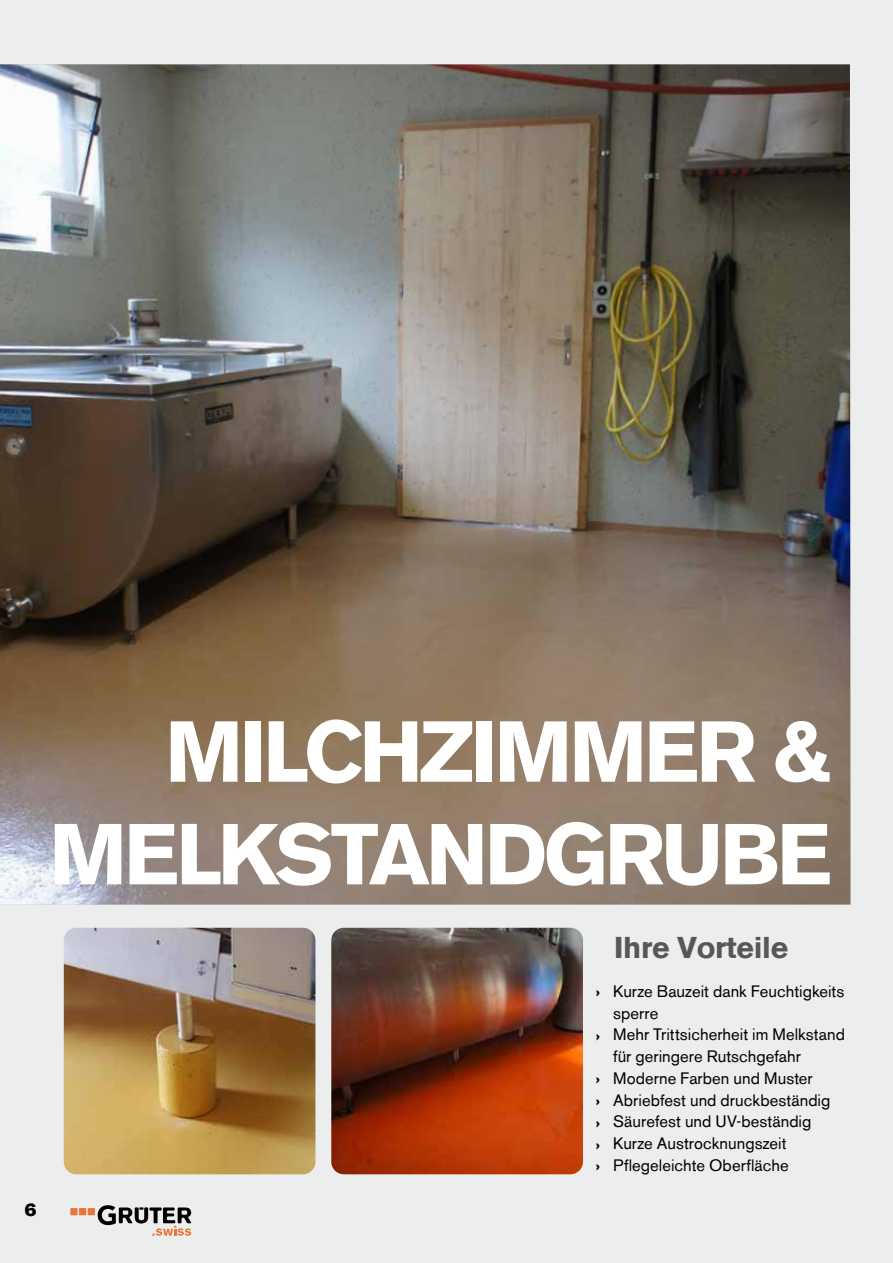
<style>
.page{position:relative;width:893px;height:1263px;background:#eceded}
.page>*{position:absolute;margin:0;border:0;box-sizing:border-box;transform-origin:0 0}
.t1{font:700 85.5px/102.6px "Akzidenz Grotesk BE";letter-spacing:-.04em;color:#fff;text-align:right}
.t2{font:700 30px "Akzidenz Grotesk BE";letter-spacing:-.01em;color:#575757}
.t3{font:18px "Akzidenz Grotesk BE Super";color:#000}
.t4{font:16.5px "Akzidenz Grotesk BE";letter-spacing:.005em;color:#000101}
.s1{font-weight:700}
</style>
<div class="page">
<div style="left:64px;top:1203px;width:141px;height:41px;background:#eceded"></div>
<div style="left:88px;top:1208px;width:7px;height:7px;background:#eb7537"></div>
<div style="left:79px;top:1208px;width:7px;height:7px;background:#eb7537"></div>
<div style="left:70px;top:1208px;width:8px;height:7px;background:#eb7537"></div>
<svg style="left:98px;top:1205px;width:93px;height:31px"></svg>
<img style="left:64px;top:928px;width:251px;height:246px">
<img style="left:331px;top:928px;width:252px;height:246px">
<img style="left:0;top:64px;width:850px;height:840px">
<h1 class="t1" style="left:49px;top:701px;width:784px">MILCHZIMMER &amp;<br>MELKSTANDGRUBE</h1>
<p class="t3" style="left:25px;top:1199px;width:13px">6</p>
<h2 class="t2" style="left:614px;top:930px;width:175px">Ihre Vorteile</h2>
<p class="t4" style="left:596px;top:981px;width:250px"><span class="s1">›</span> Kurze Bauzeit dank Feuchtigkeits</p>
<p class="t4" style="left:613px;top:1003px;width:47px">sperre</p>
<p class="t4" style="left:596px;top:1025px;width:250px"><span class="s1">›</span> Mehr Trittsicherheit im Melkstand</p>
<p class="t4" style="left:613px;top:1046px;width:189px">für geringere Rutschgefahr</p>
<p class="t4" style="left:596px;top:1068px;width:218px"><span class="s1">›</span> Moderne Farben und Muster</p>
<p class="t4" style="left:596px;top:1090px;width:236px"><span class="s1">›</span> Abriebfest und druckbeständig</p>
<p class="t4" style="left:596px;top:1112px;width:217px"><span class="s1">›</span> Säurefest und UV-beständig</p>
<p class="t4" style="left:596px;top:1133px;width:192px"><span class="s1">›</span> Kurze Austrocknungszeit</p>
<p class="t4" style="left:596px;top:1155px;width:194px"><span class="s1">›</span> Pflegeleichte Oberfläche</p>
</div>
